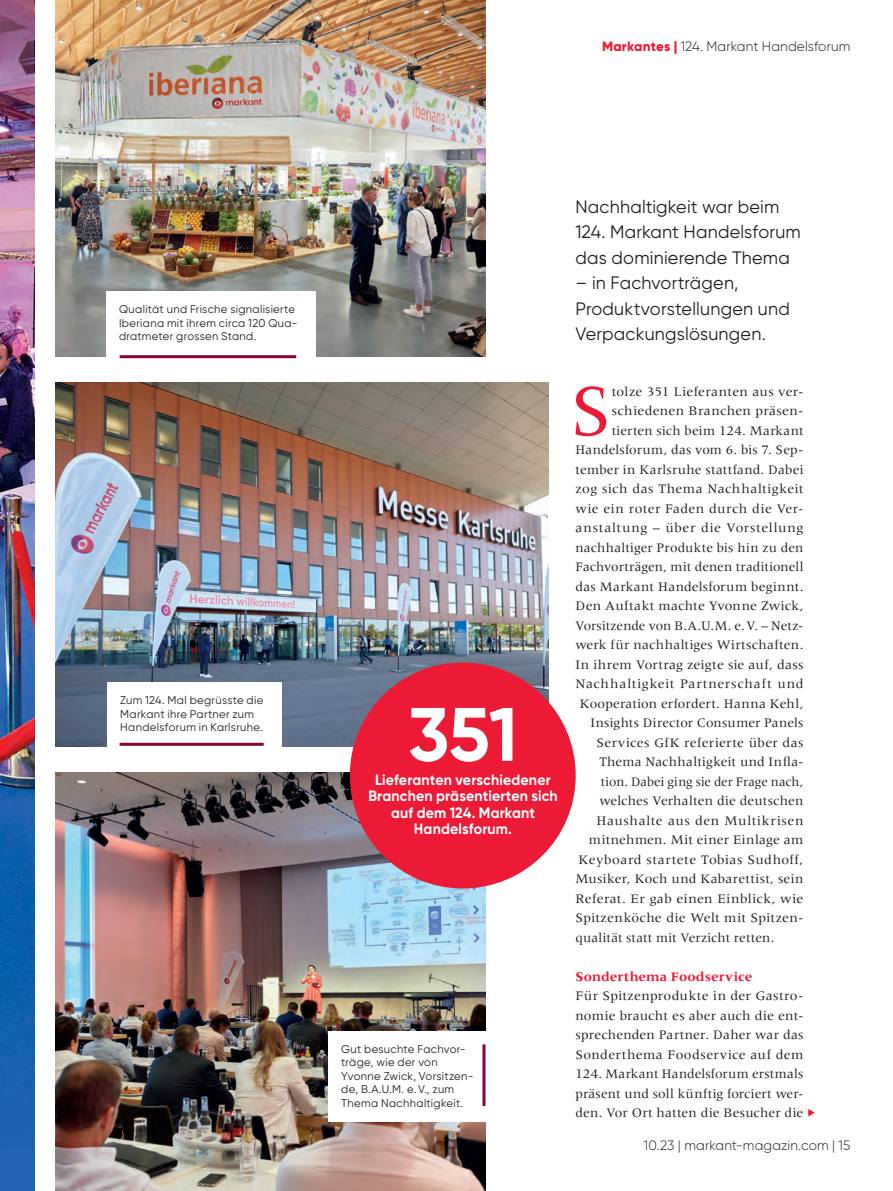
<style>
.page{position:relative;width:893px;height:1191px;background:#fff}
.page>*{position:absolute;margin:0;border:0;box-sizing:border-box;transform-origin:0 0}
.t1{font:700 75.45px "Gilroy";color:#fff}
.t2{font:75px "Meridien LT Std";color:#ed1a36}
.t3{font:18px/25.5px "Gilroy";letter-spacing:.01em;color:#231f20}
.t4{font:700 15px/16.5px "Gilroy";letter-spacing:.01em;color:#fff;text-align:center;scale:.95 1}
.t5{font:13.5px/19.5px "Meridien LT Std";letter-spacing:.02em;color:#231f20;text-align:justify}
.t6{font:13.5px "Meridien LT Std";color:#231f20}
.t7{font:300 13.5px "Gilroy";letter-spacing:.01em;color:#231f20}
.t8{font:13.5px "Meridien LT Std";letter-spacing:.055em;color:#231f20}
.t9{font:13.5px "Meridien LT Std";letter-spacing:.05em;color:#231f20}
.t10{font:13.5px "Meridien LT Std";letter-spacing:.045em;color:#231f20}
.t11{font:700 13.5px "Meridien LT Std";letter-spacing:.005em;color:#ed1a36}
.t12{font:11.25px/13.5px "Gilroy";letter-spacing:.03em;color:#231f20}
.s1{font-weight:800;color:#ed1a36}
</style>
<div class="page">
<div style="left:0;top:0;width:34px;height:1191px;background:#2163b0"></div>
<img style="left:0;top:121px;width:34px;height:843px">
<img style="left:55px;top:382px;width:494px;height:365px">
<img style="left:55px;top:772px;width:430px;height:419px">
<div style="left:350px;top:662px;width:226px;height:226px;background:#ed1a36;border-radius:50%"></div>
<img style="left:55px;top:0;width:430px;height:357px">
<div style="left:0;top:964px;width:34px;height:197px;background:linear-gradient(to bottom,#095faa,#2263b0)"></div>
<svg style="left:0;top:0;width:34px;height:121px;background:#89547b"></svg>
<div style="left:107px;top:682px;width:175px;height:69px;background:#fff"></div>
<hr style="left:120px;top:742px;width:144px;height:3px;background:#8a0135">
<div style="left:328px;top:1030px;width:158px;height:91px;background:#fff"></div>
<hr style="left:482px;top:1044px;width:3px;height:62px;background:#8a0135">
<div style="left:106px;top:291px;width:210px;height:66px;background:#fff"></div>
<hr style="left:120px;top:355px;width:176px;height:3px;background:#8a0135">
<p class="t7" style="left:602px;top:38px;width:250px"><span class="s1">Markantes |</span> 124. Markant Handelsforum</p>
<p class="t12" style="left:119px;top:302px;width:180px">Qualität und Frische signalisierte<br>Iberiana mit ihrem circa 120 Qua&shy;dratmeter grossen Stand.</p>
<p class="t12" style="left:120px;top:693px;width:145px">Zum 124. Mal begrüsste die<br>Markant ihre Partner zum<br>Handelsforum in Karlsruhe.</p>
<h1 class="t1" style="left:408px;top:687px;width:111px">351</h1>
<p class="t4" style="left:368px;top:771px;width:201px">Lieferanten verschiedener<br>Branchen präsentierten sich auf dem 124. Markant<br>Handelsforum.</p>
<p class="t12" style="left:341px;top:1041px;width:134px">Gut besuchte Fachvor&shy;träge, wie der von<br>Yvonne Zwick, Vorsitzen&shy;de, B.A.U.M. e.V., zum<br>Thema Nachhaltigkeit.</p>
<h3 class="t3" style="left:575px;top:193px;width:227px">Nachhaltigkeit war beim<br>124. Markant Handelsforum das dominierende Thema</h3>
<h3 class="t3" style="left:575px;top:270px;width:216px">– in Fachvorträgen,<br>Produktvorstellungen und<br>Verpackungslösungen.</h3>
<h2 class="t2" style="left:570px;top:369px;width:43px">S</h2>
<p class="t5" style="left:612px;top:381px;width:193px">tolze 351 Lieferanten aus ver-</p>
<p class="t5" style="left:612px;top:401px;width:193px">schiedenen Branchen präsen-</p>
<p class="t5" style="left:612px;top:420px;width:193px">tierten sich beim 124. Markant</p>
<p class="t5" style="left:575px;top:440px;width:229px">Handelsforum, das vom 6. bis 7. Sep-</p>
<p class="t5" style="left:575px;top:459px;width:230px">tember in Karlsruhe stattfand. Dabei</p>
<p class="t5" style="left:575px;top:479px;width:230px">zog sich das Thema Nachhaltigkeit</p>
<p class="t5" style="left:575px;top:498px;width:230px">wie ein roter Faden durch die Ver-</p>
<p class="t9" style="left:575px;top:520px;width:229px">anstaltung – über die Vorstellung</p>
<p class="t5" style="left:575px;top:537px;width:230px">nachhaltiger Produkte bis hin zu den</p>
<p class="t6" style="left:575px;top:559px;width:230px">Fachvorträgen, mit denen traditionell</p>
<p class="t5" style="left:575px;top:576px;width:230px">das Markant Handelsforum beginnt.</p>
<p class="t5" style="left:575px;top:596px;width:230px">Den Auftakt machte Yvonne Zwick,</p>
<p class="t6" style="left:575px;top:618px;width:230px">Vorsitzende von B.A.U.M. e.V. – Netz-</p>
<p class="t5" style="left:575px;top:635px;width:229px">werk für nachhaltiges Wirtschaften.</p>
<p class="t5" style="left:575px;top:654px;width:229px">In ihrem Vortrag zeigte sie auf, dass</p>
<p class="t8" style="left:575px;top:676px;width:229px">Nachhaltigkeit Partnerschaft und</p>
<p class="t5" style="left:580px;top:693px;width:225px">Kooperation erfordert. Hanna Kehl,</p>
<p class="t5" style="left:590px;top:713px;width:214px">Insights Director Consumer Panels</p>
<p class="t5" style="left:596px;top:732px;width:209px">Services GfK referierte über das</p>
<p class="t5" style="left:599px;top:752px;width:206px">Thema Nachhaltigkeit und Infla-</p>
<p class="t6" style="left:601px;top:774px;width:204px">tion. Dabei ging sie der Frage nach,</p>
<p class="t5" style="left:599px;top:791px;width:206px">welches Verhalten die deutschen</p>
<p class="t10" style="left:596px;top:813px;width:209px">Haushalte aus den Multikrisen</p>
<p class="t5" style="left:589px;top:830px;width:216px">mitnehmen. Mit einer Einlage am</p>
<p class="t5" style="left:578px;top:849px;width:227px">Keyboard startete Tobias Sudhoff,</p>
<p class="t5" style="left:575px;top:869px;width:229px">Musiker, Koch und Kabarettist, sein</p>
<p class="t5" style="left:575px;top:888px;width:229px">Referat. Er gab einen Einblick, wie</p>
<p class="t5" style="left:575px;top:908px;width:230px">Spitzenköche die Welt mit Spitzen-</p>
<p class="t5" style="left:575px;top:927px;width:200px">qualität statt mit Verzicht retten.</p>
<p class="t11" style="left:575px;top:968px;width:178px">Sonderthema Foodservice</p>
<p class="t5" style="left:575px;top:986px;width:230px">Für Spitzenprodukte in der Gastro&shy;nomie braucht es aber auch die ent&shy;sprechenden Partner. Daher war das Sonderthema Foodservice auf dem 124. Markant Handelsforum erstmals präsent und soll künftig forciert wer&shy;den. Vor Ort hatten die Besucher die</p>
<p class="t7" style="left:644px;top:1137px;width:208px">10.23 | markant-magazin.com | 15</p>
</div>
